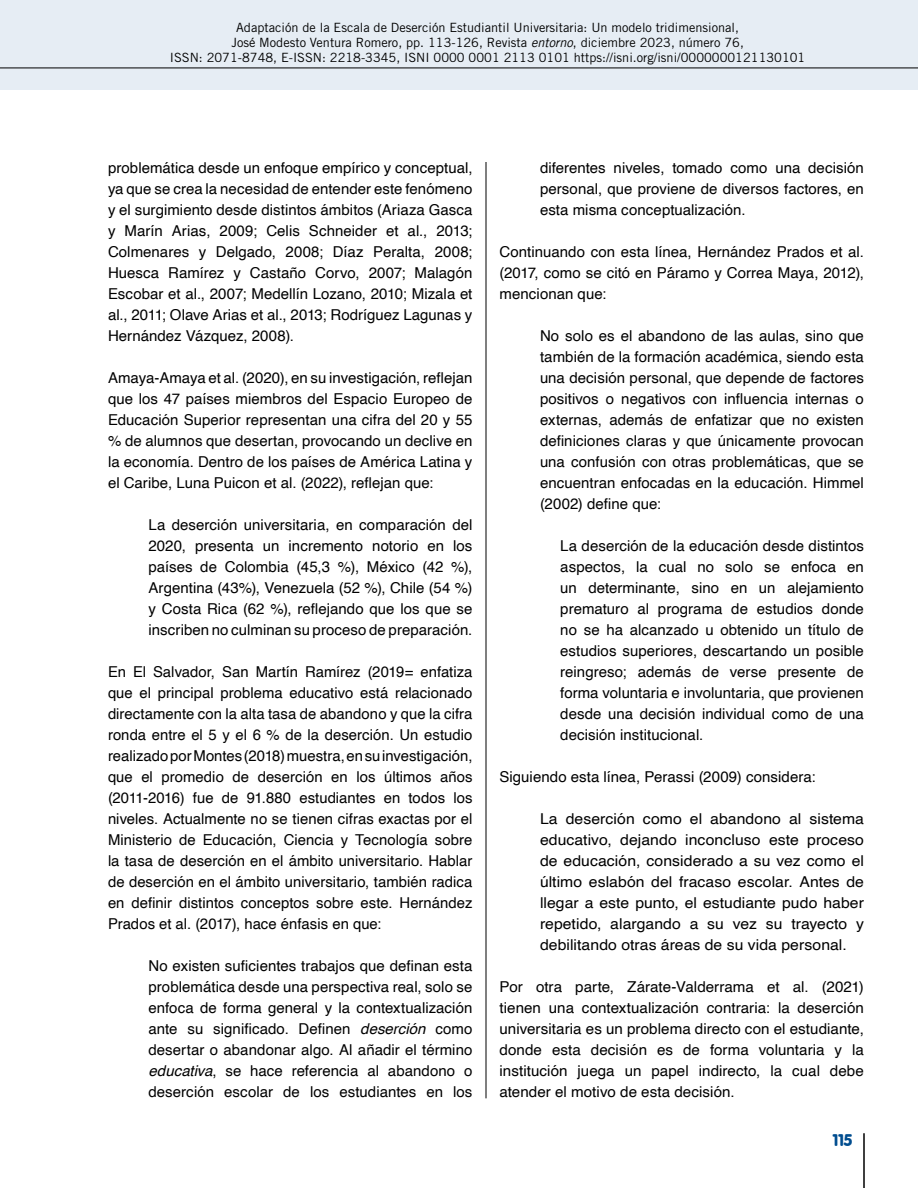
<style>
.page{position:relative;width:918px;height:1188px;background:#fff}
.page>*{position:absolute;margin:0;border:0;box-sizing:border-box;transform-origin:0 0}
.t1{font:900 16.5px "VAG Rounded";color:#004d8f}
.t2{font:15px/21px "Helvetica";letter-spacing:.005em;color:#000;text-align:justify}
.t3{font:15px/21px "Helvetica";letter-spacing:.005em;color:#000;text-align:justify;scale:1.05 1}
.t4{font:12.75px/15px "Trade Gothic";color:#000;text-align:center}
.s1{font-family:"Trade Gothic LT";font-style:italic}
.s2{font-style:italic}
</style>
<div class="page">
<div style="left:0;top:0;width:918px;height:89px;background:#e6edf4"></div>
<hr style="left:0;top:68px;width:918px;height:1px;background:#000">
<hr style="left:863px;top:1133px;width:2px;height:55px;background:#000">
<hr style="left:486px;top:162px;width:1px;height:936px;background:#000">
<p class="t4" style="left:170px;top:20px;width:637px">Adaptación de la Escala de Deserción Estudiantil Universitaria: Un modelo tridimensional,<br>José Modesto Ventura Romero, pp. 113-126, Revista <span class="s1">entorno</span>, diciembre 2023, número 76,<br>ISSN: 2071-8748, E-ISSN: 2218-3345, ISNI 0000 0001 2113 0101 https://isni.org/isni/0000000121130101</p>
<p class="t2" style="left:108px;top:158px;width:366px">problemática desde un enfoque empírico y conceptual, ya que se crea la necesidad de entender este fenómeno y el surgimiento desde distintos ámbitos (Ariaza Gasca y Marín Arias, 2009; Celis Schneider et al., 2013; Colmenares y Delgado, 2008; Díaz Peralta, 2008; Huesca Ramírez y Castaño Corvo, 2007; Malagón Escobar et al., 2007; Medellín Lozano, 2010; Mizala et al., 2011; Olave Arias et al., 2013; Rodríguez Lagunas y Hernández Vázquez, 2008).</p>
<p class="t2" style="left:108px;top:368px;width:366px">Amaya-Amaya et al. (2020), en su investigación, reflejan que los 47 países miembros del Espacio Europeo de Educación Superior representan una cifra del 20 y 55 % de alumnos que desertan, provocando un declive en la economía. Dentro de los países de América Latina y el Caribe, Luna Puicon et al. (2022), reflejan que:</p>
<p class="t2" style="left:148px;top:515px;width:326px">La deserción universitaria, en comparación del 2020, presenta un incremento notorio en los países de Colombia (45,3 %), México (42 %), Argentina (43%), Venezuela (52 %), Chile (54 %) y Costa Rica (62 %), reflejando que los que se inscriben no culminan su proceso de preparación.</p>
<p class="t2" style="left:108px;top:662px;width:366px">En El Salvador, San Martín Ramírez (2019= enfatiza que el principal problema educativo está relacionado directamente con la alta tasa de abandono y que la cifra ronda entre el 5 y el 6 % de la deserción. Un estudio realizado por Montes (2018) muestra, en su investigación, que el promedio de deserción en los últimos años (2011-2016) fue de 91.880 estudiantes en todos los niveles. Actualmente no se tienen cifras exactas por el Ministerio de Educación, Ciencia y Tecnología sobre la tasa de deserción en el ámbito universitario. Hablar de deserción en el ámbito universitario, también radica en definir distintos conceptos sobre este. Hernández Prados et al. (2017), hace énfasis en que:</p>
<p class="t2" style="left:148px;top:956px;width:326px">No existen suficientes trabajos que definan esta problemática desde una perspectiva real, solo se enfoca de forma general y la contextualización ante su significado. Definen <span class="s2">deserción</span> como desertar o abandonar algo. Al añadir el término <span class="s2">educativa</span>, se hace referencia al abandono o deserción escolar de los estudiantes en los</p>
<p class="t2" style="left:540px;top:158px;width:325px">diferentes niveles, tomado como una decisión personal, que proviene de diversos factores, en esta misma conceptualización.</p>
<p class="t2" style="left:500px;top:242px;width:366px">Continuando con esta línea, Hernández Prados et al. (2017, como se citó en Páramo y Correa Maya, 2012), mencionan que:</p>
<p class="t2" style="left:540px;top:326px;width:326px">No solo es el abandono de las aulas, sino que también de la formación académica, siendo esta una decisión personal, que depende de factores positivos o negativos con influencia internas o externas, además de enfatizar que no existen definiciones claras y que únicamente provocan una confusión con otras problemáticas, que se encuentran enfocadas en la educación. Himmel (2002) define que:</p>
<p class="t2" style="left:560px;top:536px;width:305px">La deserción de la educación desde distintos aspectos, la cual no solo se enfoca en un determinante, sino en un alejamiento prematuro al programa de estudios donde no se ha alcanzado u obtenido un título de estudios superiores, descartando un posible reingreso; además de verse presente de forma voluntaria e involuntaria, que provienen desde una decisión individual como de una decisión institucional.</p>
<p class="t2" style="left:500px;top:767px;width:318px">Siguiendo esta línea, Perassi (2009) considera:</p>
<p class="t3" style="left:540px;top:809px;width:310px">La deserción como el abandono al sistema educativo, dejando inconcluso este proceso de educación, considerado a su vez como el último eslabón del fracaso escolar. Antes de llegar a este punto, el estudiante pudo haber repetido, alargando a su vez su trayecto y debilitando otras áreas de su vida personal.</p>
<p class="t2" style="left:500px;top:977px;width:366px">Por otra parte, Zárate-Valderrama et al. (2021) tienen una contextualización contraria: la deserción universitaria es un problema directo con el estudiante, donde esta decisión es de forma voluntaria y la institución juega un papel indirecto, la cual debe atender el motivo de esta decisión.</p>
<p class="t1" style="left:833px;top:1130px;width:21px">115</p>
</div>
